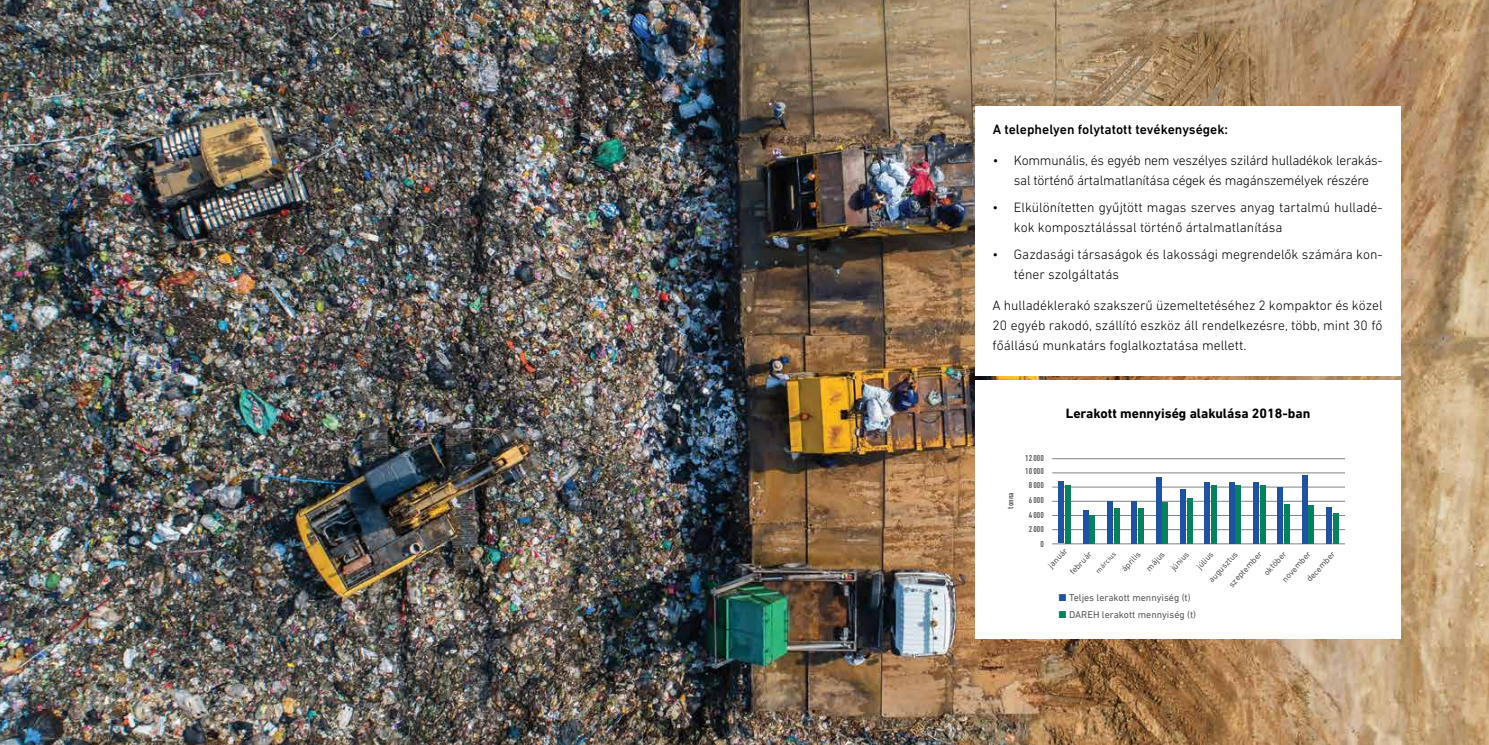
<style>
.page{position:relative;width:1489px;height:745px;background:#fff}
.page>*{position:absolute;margin:0;border:0;box-sizing:border-box;transform-origin:0 0}
.t1{font:300 13.75px/20px "DIN Next LT Pro";color:#000}
.t2{font:300 13.75px/20px "DIN Next LT Pro";letter-spacing:-.02em;color:#000;text-align:center}
.t3{font:500 13.75px "DIN Next LT Pro";color:#000}
.t4{font:700 13.75px "DIN Next LT Pro";color:#000}
.t5{font:10px "DIN Next LT Pro";color:#58595b}
.t6{font:8.75px "DIN Next LT Pro";color:#58595b}
.t7{font:500 condensed 8.75px/14.6px "DIN Next LT Pro";color:#58595b;text-align:center}
.t8{font:7.5px "DIN Next LT Pro";color:#58595b}
.s1{color:#1e52a4}
.s2{color:#03825d}
</style>
<div class="page">
<img style="left:0;top:0;width:1488px;height:744px">
<div style="left:974px;top:106px;width:426px;height:270px;background:#fff"></div>
<div style="left:974px;top:379px;width:426px;height:259px;background:#fff"></div>
<hr style="left:1052px;top:458px;width:292px;height:1px;background:#808285">
<hr style="left:1052px;top:472px;width:292px;height:1px;background:#808285">
<hr style="left:1052px;top:486px;width:292px;height:1px;background:#808285">
<hr style="left:1052px;top:500px;width:292px;height:1px;background:#808285">
<hr style="left:1052px;top:515px;width:292px;height:1px;background:#808285">
<hr style="left:1052px;top:529px;width:292px;height:1px;background:#808285">
<hr style="left:1052px;top:543px;width:292px;height:1px;background:#808285">
<div style="left:1058px;top:481px;width:5px;height:62px;background:#1e52a4"></div>
<div style="left:1082px;top:510px;width:6px;height:33px;background:#1e52a4"></div>
<div style="left:1107px;top:500px;width:5px;height:43px;background:#1e52a4"></div>
<div style="left:1131px;top:500px;width:5px;height:43px;background:#1e52a4"></div>
<div style="left:1155px;top:477px;width:6px;height:66px;background:#1e52a4"></div>
<div style="left:1180px;top:488px;width:5px;height:55px;background:#1e52a4"></div>
<div style="left:1204px;top:481px;width:5px;height:62px;background:#1e52a4"></div>
<div style="left:1228px;top:481px;width:6px;height:62px;background:#1e52a4"></div>
<div style="left:1253px;top:481px;width:5px;height:62px;background:#1e52a4"></div>
<div style="left:1277px;top:487px;width:5px;height:56px;background:#1e52a4"></div>
<div style="left:1301px;top:474px;width:5px;height:69px;background:#1e52a4"></div>
<div style="left:1325px;top:506px;width:6px;height:37px;background:#1e52a4"></div>
<div style="left:1065px;top:484px;width:5px;height:59px;background:#03825d"></div>
<div style="left:1089px;top:514px;width:6px;height:29px;background:#03825d"></div>
<div style="left:1114px;top:507px;width:5px;height:36px;background:#03825d"></div>
<div style="left:1138px;top:507px;width:5px;height:36px;background:#03825d"></div>
<div style="left:1162px;top:502px;width:5px;height:41px;background:#03825d"></div>
<div style="left:1186px;top:497px;width:6px;height:46px;background:#03825d"></div>
<div style="left:1211px;top:484px;width:5px;height:59px;background:#03825d"></div>
<div style="left:1235px;top:484px;width:5px;height:59px;background:#03825d"></div>
<div style="left:1259px;top:484px;width:6px;height:59px;background:#03825d"></div>
<div style="left:1284px;top:503px;width:5px;height:40px;background:#03825d"></div>
<div style="left:1308px;top:505px;width:5px;height:38px;background:#03825d"></div>
<div style="left:1332px;top:512px;width:6px;height:31px;background:#03825d"></div>
<p class="t3" style="left:992px;top:122px;width:237px">A telephelyen folytatott tevékenységek:</p>
<p class="t2" style="left:992px;top:150px;width:391px">• Kommunális, és egyéb nem veszélyes szilárd hulladékok lerakás&shy;sal történő ártalmatlanítása cégek és magánszemélyek részére</p>
<p class="t1" style="left:1013px;top:197px;width:370px;text-indent:-21px">• Elkülönítetten gyűjtött magas szerves anyag tartalmú hulladé&shy;kok komposztálással történő ártalmatlanítása</p>
<p class="t1" style="left:1013px;top:244px;width:370px;text-indent:-21px">• Gazdasági társaságok és lakossági megrendelők számára kon&shy;téner szolgáltatás</p>
<p class="t1" style="left:992px;top:295px;width:391px;text-align:justify">A hulladéklerakó szakszerű üzemeltetéséhez 2 kompaktor és közel 20 egyéb rakodó, szállító eszköz áll rendelkezésre, több, mint 30 fő főállású munkatárs foglalkoztatása mellett.</p>
<p class="t4" style="left:1065px;top:405px;width:246px">Lerakott mennyiség alakulása 2018-ban</p>
<p class="t7" style="left:1003px;top:508px;width:18px;rotate:-90deg">tonna</p>
<p class="t7" style="left:1025px;top:450px;width:20px;line-height:13.8px">12000<br>10000<br>8000</p>
<p class="t7" style="left:1028px;top:492px;width:17px;text-align:right">6000<br>4000<br>2000<br>0</p>
<p class="t6" style="left:1045px;top:563px;width:26px;rotate:-47deg">január</p>
<p class="t6" style="left:1304px;top:576px;width:39px;rotate:-47deg">december</p>
<p class="t6" style="left:1279px;top:576px;width:40px;rotate:-47deg">november</p>
<p class="t6" style="left:1226px;top:581px;width:47px;rotate:-47deg">szeptember</p>
<p class="t6" style="left:1261px;top:570px;width:31px;rotate:-47deg">október</p>
<p class="t6" style="left:1067px;top:569px;width:30px;rotate:-47deg">február</p>
<p class="t8" style="left:1093px;top:568px;width:28px;rotate:-48deg">március</p>
<p class="t6" style="left:1119px;top:566px;width:25px;rotate:-47deg">április</p>
<p class="t6" style="left:1143px;top:565px;width:25px;rotate:-47deg">május</p>
<p class="t6" style="left:1168px;top:565px;width:24px;rotate:-47deg">június</p>
<p class="t6" style="left:1194px;top:563px;width:22px;rotate:-47deg">július</p>
<p class="t6" style="left:1206px;top:577px;width:40px;rotate:-47deg">augusztus</p>
<p class="t5" style="left:1058px;top:591px;width:133px"><span class="s1">■</span> Teljes lerakott mennyiség (t)</p>
<p class="t5" style="left:1058px;top:608px;width:139px"><span class="s2">■</span> DAREH lerakott mennyiség (t)</p>
</div>
